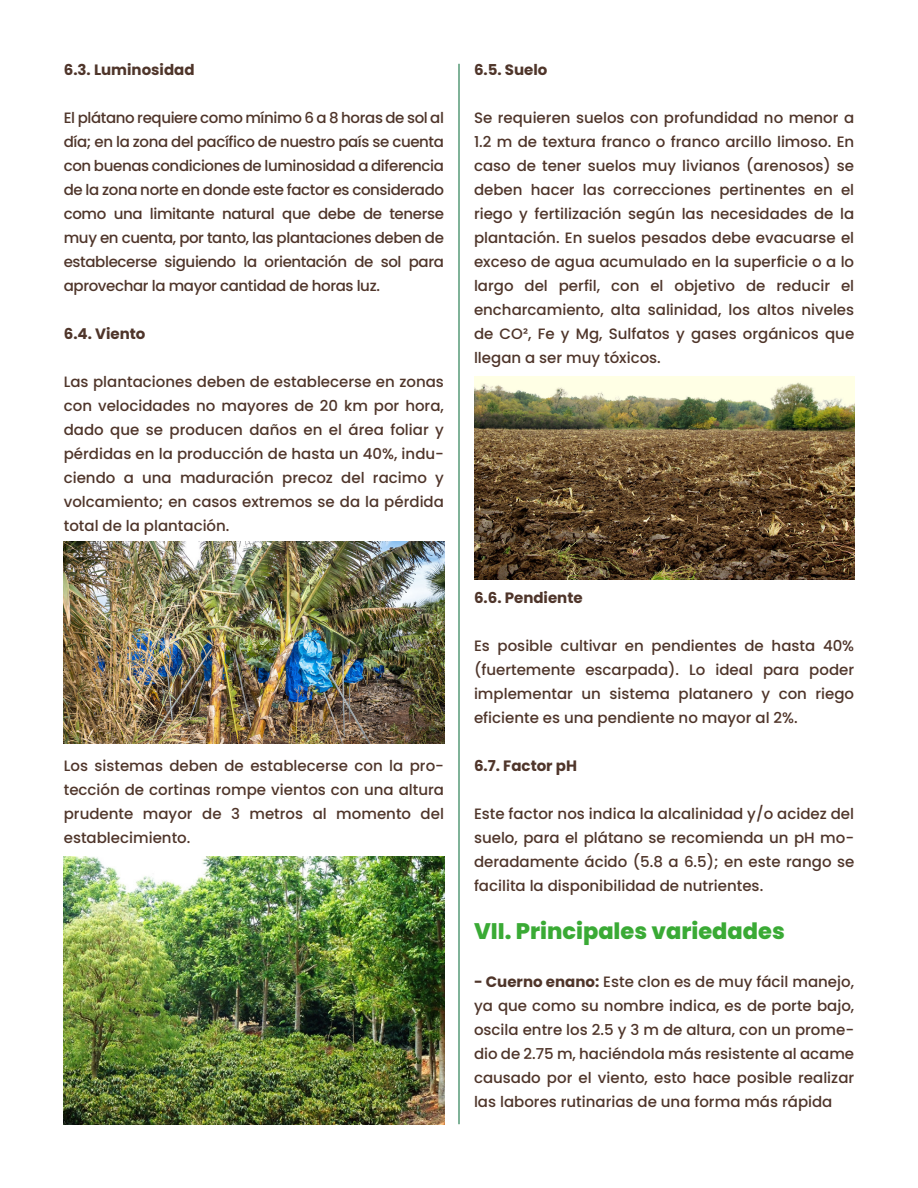
<style>
.page{position:relative;width:918px;height:1188px;background:#fff}
.page>*{position:absolute;margin:0;border:0;box-sizing:border-box;transform-origin:0 0}
.t1{font:800 22.5px "Poppins";color:#3aaa35}
.t2{font:500 15px/24px "Poppins";color:#4f352a;text-align:justify}
.t3{font:700 15px "Poppins";color:#4f352a}
.s1{font-weight:700}
</style>
<div class="page">
<hr style="left:459px;top:64px;width:1px;height:1060px;background:#063">
<img style="left:474px;top:377px;width:380px;height:202px">
<img style="left:64px;top:541px;width:380px;height:203px">
<img style="left:64px;top:857px;width:380px;height:267px">
<p class="t3" style="left:64px;top:61px;width:132px">6.3. Luminosidad</p>
<p class="t2" style="left:64px;top:106px;width:382px">El plátano requiere como mínimo 6 a 8 horas de sol al día; en la zona del pacífico de nuestro país se cuenta con buenas condiciones de luminosidad a diferencia de la zona norte en donde este factor es considerado como una limitante natural que debe de tenerse muy en cuenta, por tanto, las plantaciones deben de establecerse siguiendo la orientación de sol para aprovechar la mayor cantidad de horas luz.</p>
<p class="t3" style="left:64px;top:325px;width:83px">6.4. Viento</p>
<p class="t2" style="left:64px;top:370px;width:382px">Las plantaciones deben de establecerse en zonas con velocidades no mayores de 20 km por hora, dado que se producen daños en el área foliar y pérdidas en la producción de hasta un 40%, indu&shy;ciendo a una maduración precoz del racimo y volcamiento; en casos extremos se da la pérdida total de la plantación.</p>
<p class="t2" style="left:64px;top:754px;width:382px">Los sistemas deben de establecerse con la pro&shy;tección de cortinas rompe vientos con una altura prudente mayor de 3 metros al momento del establecimiento.</p>
<p class="t3" style="left:474px;top:61px;width:75px">6.5. Suelo</p>
<p class="t2" style="left:474px;top:106px;width:382px">Se requieren suelos con profundidad no menor a 1.2 m de textura franco o franco arcillo limoso. En caso de tener suelos muy livianos (arenosos) se deben hacer las correcciones pertinentes en el riego y fertilización según las necesidades de la plantación. En suelos pesados debe evacuarse el exceso de agua acumulado en la superficie o a lo largo del perfil, con el objetivo de reducir el encharcamiento, alta salinidad, los altos niveles de CO², Fe y Mg, Sulfatos y gases orgánicos que llegan a ser muy tóxicos.</p>
<p class="t3" style="left:474px;top:589px;width:110px">6.6. Pendiente</p>
<p class="t2" style="left:474px;top:634px;width:382px">Es posible cultivar en pendientes de hasta 40% (fuertemente escarpada). Lo ideal para poder implementar un sistema platanero y con riego eficiente es una pendiente no mayor al 2%.</p>
<p class="t3" style="left:474px;top:757px;width:105px">6.7. Factor pH</p>
<p class="t2" style="left:474px;top:802px;width:382px">Este factor nos indica la alcalinidad y/o acidez del suelo, para el plátano se recomienda un pH mo&shy;deradamente ácido (5.8 a 6.5); en este rango se facilita la disponibilidad de nutrientes.</p>
<h1 class="t1" style="left:474px;top:918px;width:312px">VII. Principales variedades</h1>
<p class="t2" style="left:474px;top:970px;width:382px"><span class="s1">- Cuerno enano:</span> Este clon es de muy fácil manejo, ya que como su nombre indica, es de porte bajo, oscila entre los 2.5 y 3 m de altura, con un prome&shy;dio de 2.75 m, haciéndola más resistente al acame causado por el viento, esto hace posible realizar las labores rutinarias de una forma más rápida</p>
</div>
